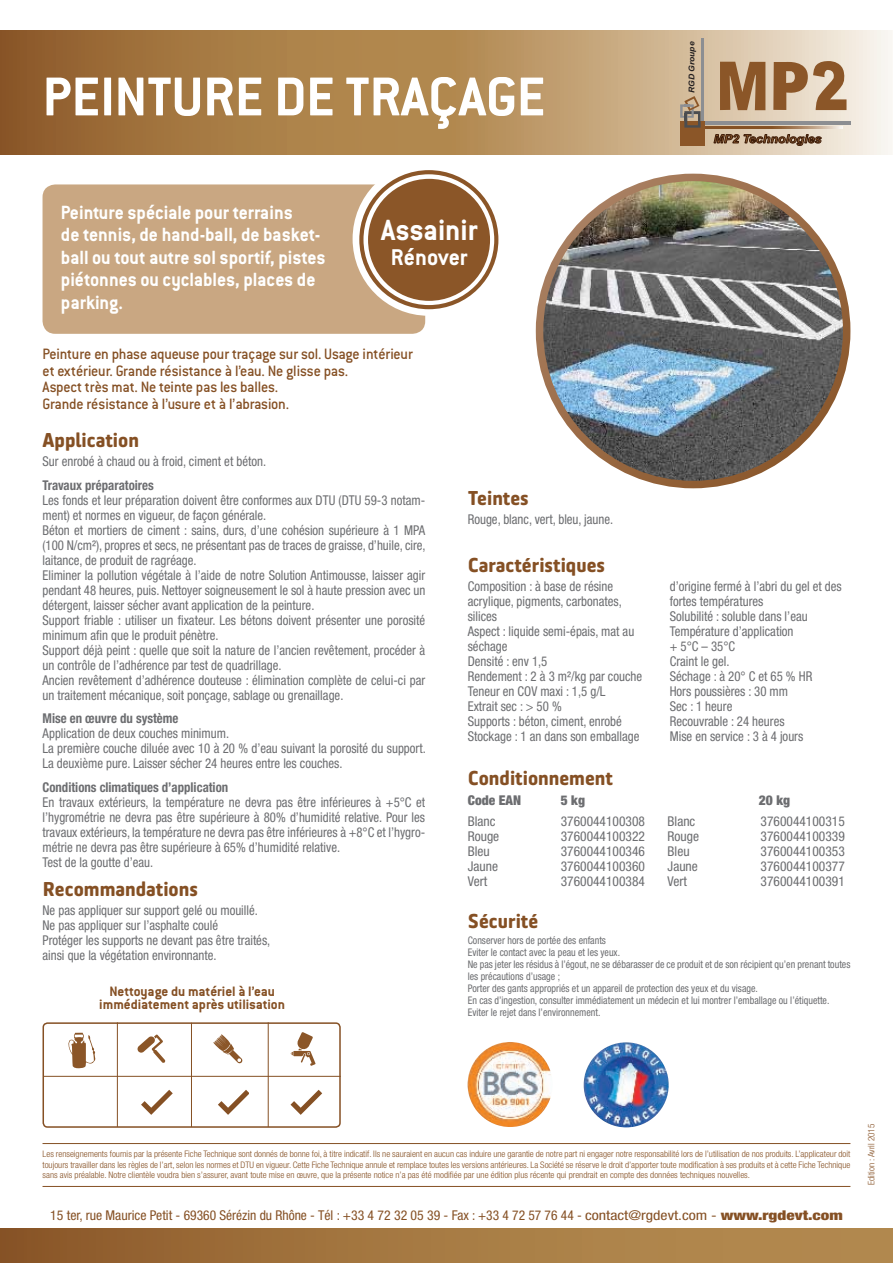
<style>
.page{position:relative;width:893px;height:1263px;background:#fff}
.page>*{position:absolute;margin:0;border:0;box-sizing:border-box;transform-origin:0 0}
.t1{font:700 60px "Conduit ITC";color:#fff}
.t2{font:700 32.1px "Conduit ITC";color:#fff}
.t3{font:700 25.05px "Conduit ITC";color:#fff}
.t4{font:700 21px/22.5px "Conduit ITC";color:#fff;scale:.95 1}
.t5{font:700 21px "Rhodia";color:#855024}
.t6{font:500 16.5px/16.5px "Conduit ITC";letter-spacing:-.015em;color:#855024;scale:.95 1}
.t7{font:700 15px/13.5px "Conduit ITC";color:#855024;text-align:center}
.t8{font:condensed 13.5px/15px "Helvetica Neue";color:#6c6d70;scale:.95 1}
.t9{font:condensed 13.5px "Helvetica Neue";color:#6c6d70}
.t10{font:condensed 13.5px "Helvetica Neue";color:#855024}
.t11{font:700 condensed 13.5px "Helvetica Neue";color:#6c6d70;scale:.95 1}
.t12{font:900 condensed 13.5px "Helvetica Neue";color:#6c6d70}
.t13{font:italic 700 11.7px "Arial Narrow";color:#8b5628;scale:1.29 1}
.t14{font:condensed 10.5px/12px "Helvetica Neue";color:#6c6d70;scale:.95 1}
.t15{font:300 condensed 9px/10.5px "Helvetica Neue";color:#855024;text-align:justify}
.t16{font:italic 700 7.95px "Arial Narrow";letter-spacing:-.005em;color:#231f20;scale:1.29 1}
.s1{font-weight:900}
</style>
<div class="page">
<div style="left:43px;top:184px;width:382px;height:150px;background:#c9a782;border-radius:13px"></div>
<div style="left:353px;top:162px;width:151px;height:154px;background:#fff;border-radius:50%"></div>
<svg style="left:0;top:31px;width:892px;height:123px;background:#b79365"></svg>
<div style="left:0;top:1229px;width:892px;height:34px;background:linear-gradient(to right,#8f5c2c,#b99155)"></div>
<img style="left:539px;top:177px;width:308px;height:308px;border-radius:154px">
<div style="left:536px;top:174px;width:314px;height:314px;border:8px solid #fff;border-radius:50%"></div>
<div style="left:43px;top:1022px;width:298px;height:106px;border:2px solid #855024;border-radius:4px"></div>
<hr style="left:44px;top:1076px;width:297px;height:1px;background:#855024">
<hr style="left:191px;top:1023px;width:1px;height:104px;background:#855024">
<hr style="left:117px;top:1022px;width:1px;height:105px;background:#855024">
<hr style="left:268px;top:1022px;width:1px;height:105px;background:#855024">
<svg style="left:137px;top:1034px;width:28px;height:29px"></svg>
<svg style="left:213px;top:1034px;width:30px;height:29px"></svg>
<svg style="left:291px;top:1032px;width:24px;height:34px"></svg>
<svg style="left:141px;top:1090px;width:32px;height:25px"></svg>
<svg style="left:218px;top:1090px;width:31px;height:25px"></svg>
<svg style="left:290px;top:1090px;width:32px;height:25px"></svg>
<hr style="left:701px;top:39px;width:3px;height:86px;background:#8c8e92">
<hr style="left:703px;top:121px;width:148px;height:3px;background:#8c8e92">
<svg style="left:704px;top:126px;width:139px;height:2px"></svg>
<svg style="left:713px;top:131px;width:109px;height:15px;background:#ac9680"></svg>
<div style="left:680px;top:121px;width:24px;height:24px;background:#8b5628"></div>
<svg style="left:680px;top:96px;width:21px;height:32px"></svg>
<svg style="left:720px;top:62px;width:45px;height:48px;background:#9e7147"></svg>
<svg style="left:773px;top:60px;width:73px;height:50px;background:#b49170"></svg>
<svg style="left:359px;top:170px;width:139px;height:139px"></svg>
<div style="left:368px;top:179px;width:122px;height:122px;background:#8b5628;border-radius:50%"></div>
<hr style="left:43px;top:1186px;width:807px;height:1px;background:#855024">
<hr style="left:43px;top:1143px;width:807px;height:1px;background:#855024">
<img style="left:468px;top:1042px;width:85px;height:85px;border-radius:43px">
<img style="left:584px;top:1042px;width:85px;height:85px;border-radius:43px">
<svg style="left:68px;top:1032px;width:28px;height:36px"></svg>
<h1 class="t1" style="left:43px;top:62px;width:504px">PEINTURE DE TRAÇAGE</h1>
<h3 class="t4" style="left:61px;top:200px;width:280px">Peinture spéciale pour terrains<br>de tennis, de hand-ball, de basket&shy;ball ou tout autre sol sportif, pistes piétonnes ou cyclables, places de parking.</h3>
<h2 class="t2" style="left:381px;top:211px;width:98px">Assainir</h2>
<h3 class="t3" style="left:391px;top:242px;width:78px">Rénover</h3>
<p class="t6" style="left:43px;top:346px;width:391px">Peinture en phase aqueuse pour traçage sur sol. Usage intérieur et extérieur. Grande résistance à l’eau. Ne glisse pas.<br>Aspect très mat. Ne teinte pas les balles.<br>Grande résistance à l’usure et à l’abrasion.</p>
<p class="t16" style="left:686px;top:93px;width:41px;rotate:-90deg">RGD Groupe</p>
<p class="t13" style="left:713px;top:130px;width:85px">MP2 Technologies</p>
<h3 class="t5" style="left:43px;top:429px;width:98px">Application</h3>
<p class="t8" style="left:43px;top:454px;width:237px">Sur enrobé à chaud ou à froid, ciment et béton.</p>
<p class="t11" style="left:43px;top:477px;width:119px">Travaux préparatoires</p>
<p class="t8" style="left:43px;top:492px;width:405px">Les fonds et leur préparation doivent être conformes aux DTU (DTU 59-3 notam&shy;ment) et normes en vigueur, de façon générale.<br>Béton et mortiers de ciment : sains, durs, d’une cohésion supérieure à 1 MPA (100 N/cm²), propres et secs, ne présentant pas de traces de graisse, d’huile, cire, laitance, de produit de ragréage.<br>Eliminer la pollution végétale à l’aide de notre Solution Antimousse, laisser agir pendant 48 heures, puis. Nettoyer soigneusement le sol à haute pression avec un détergent, laisser sécher avant application de la peinture.<br>Support friable : utiliser un fixateur. Les bétons doivent présenter une porosité minimum afin que le produit pénètre.<br>Support déjà peint : quelle que soit la nature de l’ancien revêtement, procéder à un contrôle de l’adhérence par test de quadrillage.<br>Ancien revêtement d’adhérence douteuse : élimination complète de celui-ci par un traitement mécanique, soit ponçage, sablage ou grenaillage.</p>
<p class="t11" style="left:43px;top:710px;width:145px">Mise en œuvre du système</p>
<p class="t8" style="left:43px;top:726px;width:405px">Application de deux couches minimum.<br>La première couche diluée avec 10 à 20 % d’eau suivant la porosité du support.<br>La deuxième pure. Laisser sécher 24 heures entre les couches.</p>
<p class="t11" style="left:43px;top:779px;width:197px">Conditions climatiques d’application</p>
<p class="t8" style="left:43px;top:794px;width:404px">En travaux extérieurs, la température ne devra pas être inférieures à +5°C et l’hygrométrie ne devra pas être supérieure à 80% d’humidité relative. Pour les travaux extérieurs, la température ne devra pas être inférieures à +8°C et l’hygro&shy;métrie ne devra pas être supérieure à 65% d’humidité relative.<br>Test de la goutte d’eau.</p>
<h3 class="t5" style="left:43px;top:878px;width:157px">Recommandations</h3>
<p class="t8" style="left:43px;top:903px;width:241px">Ne pas appliquer sur support gelé ou mouillé.<br>Ne pas appliquer sur l’asphalte coulé<br>Protéger les supports ne devant pas être traités, ainsi que la végétation environnante.</p>
<p class="t7" style="left:99px;top:984px;width:187px">Nettoyage du matériel à l’eau immédiatement après utilisation</p>
<h3 class="t5" style="left:468px;top:486px;width:63px">Teintes</h3>
<p class="t8" style="left:468px;top:512px;width:155px">Rouge, blanc, vert, bleu, jaune.</p>
<h3 class="t5" style="left:468px;top:553px;width:139px">Caractéristiques</h3>
<p class="t8" style="left:468px;top:579px;width:185px">Composition : à base de résine acrylique, pigments, carbonates, silices<br>Aspect : liquide semi-épais, mat au séchage<br>Densité : env 1,5<br>Rendement : 2 à 3 m²/kg par couche<br>Teneur en COV maxi : 1,5 g/L<br>Extrait sec : &gt; 50 %<br>Supports : béton, ciment, enrobé<br>Stockage : 1 an dans son emballage</p>
<p class="t8" style="left:670px;top:579px;width:183px">d’origine fermé à l’abri du gel et des fortes températures<br>Solubilité : soluble dans l’eau<br>Température d’application<br>+ 5°C – 35°C<br>Craint le gel.<br>Séchage : à 20° C et 65 % HR<br>Hors poussières : 30 mm<br>Sec : 1 heure<br>Recouvrable : 24 heures<br>Mise en service : 3 à 4 jours</p>
<h3 class="t5" style="left:468px;top:767px;width:147px">Conditionnement</h3>
<p class="t12" style="left:468px;top:792px;width:55px">Code EAN</p>
<p class="t12" style="left:561px;top:792px;width:26px">5 kg</p>
<p class="t12" style="left:759px;top:792px;width:33px">20 kg</p>
<p class="t9" style="left:468px;top:814px;width:29px">Blanc</p>
<p class="t9" style="left:561px;top:814px;width:86px">3760044100308</p>
<p class="t9" style="left:468px;top:829px;width:33px">Rouge</p>
<p class="t9" style="left:561px;top:829px;width:86px">3760044100322</p>
<p class="t9" style="left:468px;top:844px;width:24px">Bleu</p>
<p class="t9" style="left:561px;top:844px;width:86px">3760044100346</p>
<p class="t9" style="left:468px;top:859px;width:32px">Jaune</p>
<p class="t9" style="left:561px;top:859px;width:86px">3760044100360</p>
<p class="t9" style="left:468px;top:874px;width:21px">Vert</p>
<p class="t9" style="left:561px;top:874px;width:86px">3760044100384</p>
<p class="t9" style="left:668px;top:814px;width:29px">Blanc</p>
<p class="t9" style="left:761px;top:814px;width:86px">3760044100315</p>
<p class="t9" style="left:668px;top:829px;width:33px">Rouge</p>
<p class="t9" style="left:761px;top:829px;width:86px">3760044100339</p>
<p class="t9" style="left:668px;top:844px;width:24px">Bleu</p>
<p class="t9" style="left:761px;top:844px;width:86px">3760044100353</p>
<p class="t9" style="left:668px;top:859px;width:32px">Jaune</p>
<p class="t9" style="left:761px;top:859px;width:86px">3760044100377</p>
<p class="t9" style="left:668px;top:874px;width:21px">Vert</p>
<p class="t9" style="left:761px;top:874px;width:86px">3760044100391</p>
<h3 class="t5" style="left:468px;top:910px;width:72px">Sécurité</h3>
<p class="t14" style="left:468px;top:934px;width:404px">Conserver hors de portée des enfants<br>Eviter le contact avec la peau et les yeux.<br>Ne pas jeter les résidus à l’égout, ne se débarasser de ce produit et de son récipient qu’en prenant toutes les précautions d’usage ;<br>Porter des gants appropriés et un appareil de protection des yeux et du visage.<br>En cas d’ingestion, consulter immédiatement un médecin et lui montrer l’emballage ou l’étiquette.<br>Eviter le rejet dans l’environnement.</p>
<p class="t15" style="left:43px;top:1149px;width:809px">Les renseignements fournis par la présente Fiche Technique sont donnés de bonne foi, à titre indicatif. Ils ne sauraient en aucun cas induire une garantie de notre part ni engager notre responsabilité lors de l’utilisation de nos produits. L’applicateur doit toujours travailler dans les règles de l’art, selon les normes et DTU en vigueur. Cette Fiche Technique annule et remplace toutes les versions antérieures. La Société se réserve le droit d’apporter toute modification à ses produits et à cette Fiche Technique sans avis préalable. Notre clientèle voudra bien s’assurer, avant toute mise en œuvre, que la présente notice n’a pas été modifiée par une édition plus récente qui prendrait en compte des données techniques nouvelles.</p>
<p class="t10" style="left:50px;top:1207px;width:794px">15 ter, rue Maurice Petit - 69360 Sérézin du Rhône - Tél : +33 4 72 32 05 39 - Fax : +33 4 72 57 76 44 - contact@rgdevt.com - <span class="s1">www.rgdevt.com</span></p>
<p class="t15" style="left:866px;top:1185px;width:63px;rotate:-90deg">Edition : Avril 2015</p>
</div>
